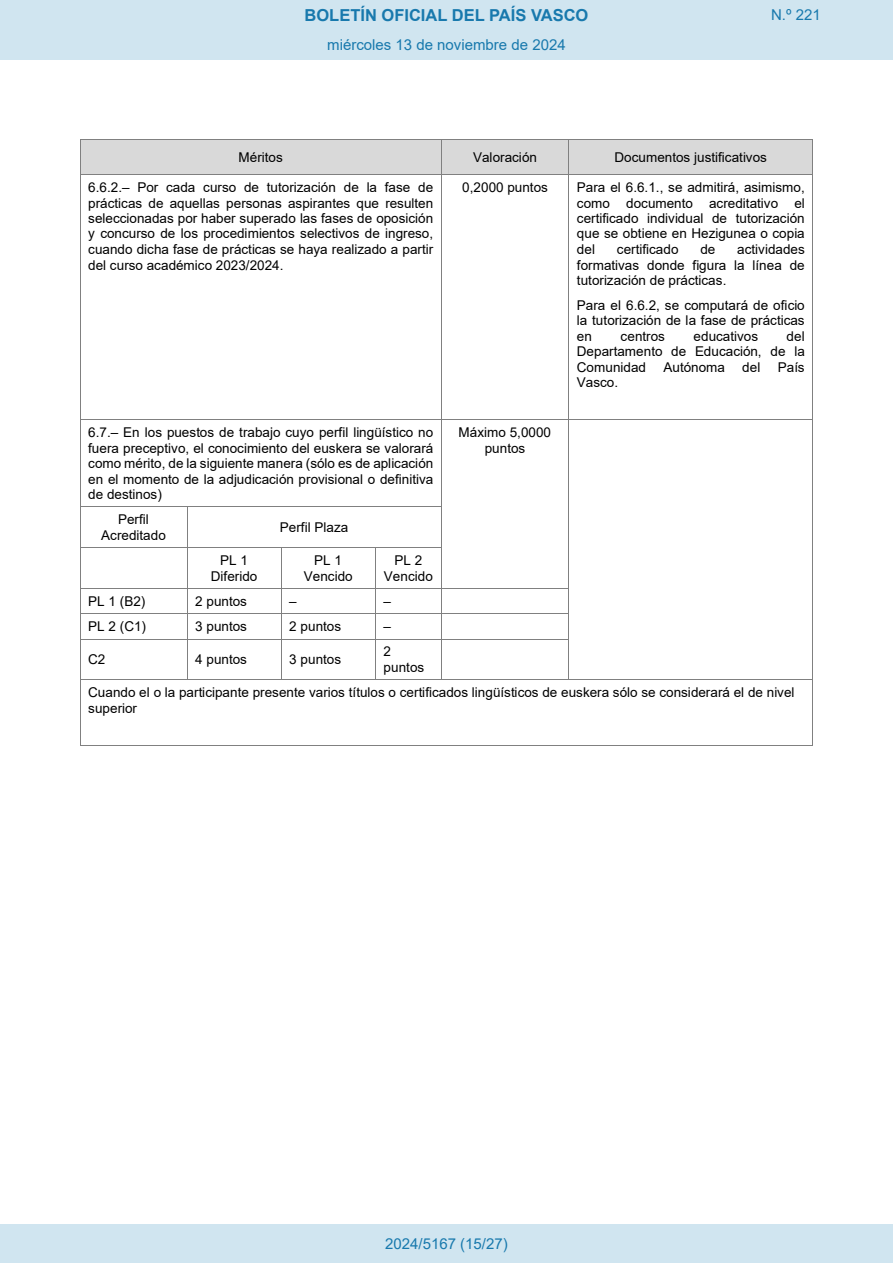
<style>
.page{position:relative;width:893px;height:1263px;background:#fff}
.page>*{position:absolute;margin:0;border:0;box-sizing:border-box;transform-origin:0 0}
.t1{font:700 16.5px "Arial";color:#1879ad}
.Paginacion_Centro{font:15px "Arial";color:#1879ad}
.t2{font:13.5px/15.6px "Arial";letter-spacing:.005em;color:#000;text-align:justify}
</style>
<div class="page">
<div style="left:80px;top:140px;width:361px;height:34px;background:#d9d9d9"></div>
<div style="left:442px;top:140px;width:126px;height:34px;background:#d9d9d9"></div>
<div style="left:569px;top:140px;width:243px;height:34px;background:#d9d9d9"></div>
<hr style="left:80px;top:139px;width:361px;height:1px;background:#808080">
<hr style="left:442px;top:139px;width:126px;height:1px;background:#808080">
<hr style="left:569px;top:139px;width:243px;height:1px;background:#808080">
<hr style="left:80px;top:140px;width:1px;height:34px;background:#808080">
<hr style="left:441px;top:140px;width:1px;height:34px;background:#808080">
<hr style="left:568px;top:140px;width:1px;height:34px;background:#808080">
<hr style="left:812px;top:140px;width:1px;height:34px;background:#808080">
<hr style="left:80px;top:174px;width:361px;height:1px;background:#808080">
<hr style="left:442px;top:174px;width:126px;height:1px;background:#808080">
<hr style="left:569px;top:174px;width:243px;height:1px;background:#808080">
<hr style="left:80px;top:175px;width:1px;height:244px;background:#808080">
<hr style="left:441px;top:175px;width:1px;height:244px;background:#808080">
<hr style="left:568px;top:175px;width:1px;height:244px;background:#808080">
<hr style="left:812px;top:175px;width:1px;height:244px;background:#808080">
<hr style="left:80px;top:419px;width:361px;height:1px;background:#808080">
<hr style="left:442px;top:419px;width:126px;height:1px;background:#808080">
<hr style="left:569px;top:419px;width:243px;height:1px;background:#808080">
<hr style="left:80px;top:420px;width:1px;height:86px;background:#808080">
<hr style="left:441px;top:420px;width:1px;height:86px;background:#808080">
<hr style="left:568px;top:420px;width:1px;height:86px;background:#808080">
<hr style="left:812px;top:420px;width:1px;height:86px;background:#808080">
<hr style="left:80px;top:506px;width:107px;height:1px;background:#808080">
<hr style="left:187px;top:506px;width:254px;height:1px;background:#808080">
<hr style="left:80px;top:507px;width:1px;height:40px;background:#808080">
<hr style="left:187px;top:507px;width:1px;height:40px;background:#808080">
<hr style="left:441px;top:507px;width:1px;height:40px;background:#808080">
<hr style="left:568px;top:507px;width:1px;height:40px;background:#808080">
<hr style="left:812px;top:507px;width:1px;height:40px;background:#808080">
<hr style="left:80px;top:547px;width:107px;height:1px;background:#808080">
<hr style="left:187px;top:547px;width:94px;height:1px;background:#808080">
<hr style="left:281px;top:547px;width:94px;height:1px;background:#808080">
<hr style="left:376px;top:547px;width:65px;height:1px;background:#808080">
<hr style="left:80px;top:548px;width:1px;height:40px;background:#808080">
<hr style="left:187px;top:548px;width:1px;height:40px;background:#808080">
<hr style="left:281px;top:548px;width:1px;height:40px;background:#808080">
<hr style="left:375px;top:548px;width:1px;height:40px;background:#808080">
<hr style="left:441px;top:548px;width:1px;height:40px;background:#808080">
<hr style="left:568px;top:548px;width:1px;height:40px;background:#808080">
<hr style="left:812px;top:548px;width:1px;height:40px;background:#808080">
<hr style="left:80px;top:588px;width:107px;height:1px;background:#808080">
<hr style="left:187px;top:588px;width:94px;height:1px;background:#808080">
<hr style="left:281px;top:588px;width:94px;height:1px;background:#808080">
<hr style="left:376px;top:588px;width:65px;height:1px;background:#808080">
<hr style="left:442px;top:588px;width:126px;height:1px;background:#808080">
<hr style="left:80px;top:613px;width:107px;height:1px;background:#808080">
<hr style="left:187px;top:613px;width:94px;height:1px;background:#808080">
<hr style="left:281px;top:613px;width:94px;height:1px;background:#808080">
<hr style="left:376px;top:613px;width:65px;height:1px;background:#808080">
<hr style="left:442px;top:613px;width:126px;height:1px;background:#808080">
<svg style="left:80px;top:589px;width:1px;height:50px"></svg>
<hr style="left:80px;top:639px;width:107px;height:1px;background:#808080">
<svg style="left:187px;top:589px;width:1px;height:50px"></svg>
<hr style="left:187px;top:639px;width:94px;height:1px;background:#808080">
<svg style="left:281px;top:589px;width:1px;height:50px"></svg>
<hr style="left:281px;top:639px;width:94px;height:1px;background:#808080">
<svg style="left:375px;top:588px;width:1px;height:51px"></svg>
<hr style="left:376px;top:639px;width:65px;height:1px;background:#808080">
<svg style="left:441px;top:588px;width:1px;height:51px"></svg>
<hr style="left:442px;top:639px;width:126px;height:1px;background:#808080">
<svg style="left:568px;top:588px;width:1px;height:51px"></svg>
<svg style="left:812px;top:588px;width:1px;height:51px"></svg>
<hr style="left:80px;top:639px;width:1px;height:40px;background:#808080">
<hr style="left:187px;top:639px;width:1px;height:40px;background:#808080">
<hr style="left:281px;top:639px;width:1px;height:40px;background:#808080">
<hr style="left:375px;top:639px;width:1px;height:40px;background:#808080">
<hr style="left:441px;top:639px;width:1px;height:40px;background:#808080">
<hr style="left:568px;top:639px;width:1px;height:40px;background:#808080">
<hr style="left:812px;top:639px;width:1px;height:40px;background:#808080">
<hr style="left:80px;top:679px;width:107px;height:1px;background:#808080">
<hr style="left:187px;top:679px;width:94px;height:1px;background:#808080">
<hr style="left:281px;top:679px;width:94px;height:1px;background:#808080">
<hr style="left:376px;top:679px;width:65px;height:1px;background:#808080">
<hr style="left:442px;top:679px;width:126px;height:1px;background:#808080">
<hr style="left:569px;top:679px;width:243px;height:1px;background:#808080">
<hr style="left:80px;top:680px;width:1px;height:65px;background:#808080">
<hr style="left:80px;top:745px;width:732px;height:1px;background:#808080">
<hr style="left:812px;top:680px;width:1px;height:65px;background:#808080">
<div style="left:0;top:0;width:893px;height:60px;background:#d0e5f0"></div>
<div style="left:0;top:1225px;width:893px;height:38px;background:#d0e5f0"></div>
<p class="t1" style="left:305px;top:3px;width:285px">BOLETÍN OFICIAL DEL PAÍS VASCO</p>
<p class="Paginacion_Centro" style="left:771px;top:5px;width:51px">N.º 221</p>
<p class="Paginacion_Centro" style="left:327px;top:35px;width:240px">miércoles 13 de noviembre de 2024</p>
<p class="t2" style="left:238px;top:149px;width:46px">Méritos</p>
<p class="t2" style="left:473px;top:149px;width:65px">Valoración</p>
<p class="t2" style="left:614px;top:149px;width:154px">Documentos justificativos</p>
<p class="t2" style="left:88px;top:179px;width:347px">6.6.2.– Por cada curso de tutorización de la fase de prácticas de aquellas personas aspirantes que resulten seleccionadas por haber superado las fases de oposición y concurso de los procedimientos selectivos de ingreso, cuando dicha fase de prácticas se haya realizado a partir del curso académico 2023/2024.</p>
<p class="t2" style="left:462px;top:179px;width:87px">0,2000 puntos</p>
<p class="t2" style="left:577px;top:179px;width:229px">Para el 6.6.1., se admitirá, asimismo, como documento acreditativo el certificado individual de tutorización que se obtiene en Hezigunea o copia del</p>
<p class="t2" style="left:617px;top:241px;width:63px">certificado</p>
<p class="t2" style="left:700px;top:241px;width:17px">de</p>
<p class="t2" style="left:577px;top:241px;width:229px;text-indent:160px">actividades formativas donde figura la línea de tutorización de prácticas.</p>
<p class="t2" style="left:577px;top:297px;width:229px">Para el 6.6.2, se computará de oficio la tutorización de la fase de prácticas en</p>
<p class="t2" style="left:621px;top:328px;width:46px">centros</p>
<p class="t2" style="left:693px;top:328px;width:66px">educativos</p>
<p class="t2" style="left:577px;top:328px;width:229px;text-indent:210px">del Departamento de Educación, de la Comunidad</p>
<p class="t2" style="left:663px;top:359px;width:63px">Autónoma</p>
<p class="t2" style="left:742px;top:359px;width:20px">del</p>
<p class="t2" style="left:778px;top:359px;width:28px">País</p>
<p class="t2" style="left:577px;top:374px;width:43px">Vasco.</p>
<p class="t2" style="left:88px;top:424px;width:347px">6.7.– En los puestos de trabajo cuyo perfil lingüístico no fuera preceptivo, el conocimiento del euskera se valorará como mérito, de la siguiente manera (sólo es de aplicación en el momento de la adjudicación provisional o definitiva de destinos)</p>
<p class="t2" style="left:459px;top:424px;width:94px;text-align:center">Máximo 5,0000 puntos</p>
<p class="t2" style="left:101px;top:512px;width:66px;text-align:center">Perfil<br>Acreditado</p>
<p class="t2" style="left:280px;top:519px;width:70px">Perfil Plaza</p>
<p class="t2" style="left:211px;top:553px;width:48px;text-align:center">PL 1<br>Diferido</p>
<p class="t2" style="left:304px;top:553px;width:50px;text-align:center">PL 1<br>Vencido</p>
<p class="t2" style="left:384px;top:553px;width:50px;text-align:center">PL 2<br>Vencido</p>
<p class="t2" style="left:88px;top:593px;width:59px">PL 1 (B2)</p>
<p class="t2" style="left:195px;top:593px;width:53px">2 puntos</p>
<p class="t2" style="left:289px;top:593px;width:9px">–</p>
<p class="t2" style="left:384px;top:593px;width:9px">–</p>
<p class="t2" style="left:88px;top:619px;width:59px">PL 2 (C1)</p>
<p class="t2" style="left:195px;top:619px;width:53px">3 puntos</p>
<p class="t2" style="left:289px;top:619px;width:53px">2 puntos</p>
<p class="t2" style="left:384px;top:619px;width:9px">–</p>
<p class="t2" style="left:88px;top:652px;width:19px">C2</p>
<p class="t2" style="left:195px;top:652px;width:53px">4 puntos</p>
<p class="t2" style="left:289px;top:652px;width:53px">3 puntos</p>
<p class="t2" style="left:384px;top:644px;width:42px">2 puntos</p>
<p class="t2" style="left:88px;top:685px;width:708px">Cuando el o la participante presente varios títulos o certificados lingüísticos de euskera sólo se considerará el de nivel superior</p>
<p class="Paginacion_Centro" style="left:385px;top:1234px;width:124px">2024/5167 (15/27)</p>
</div>
